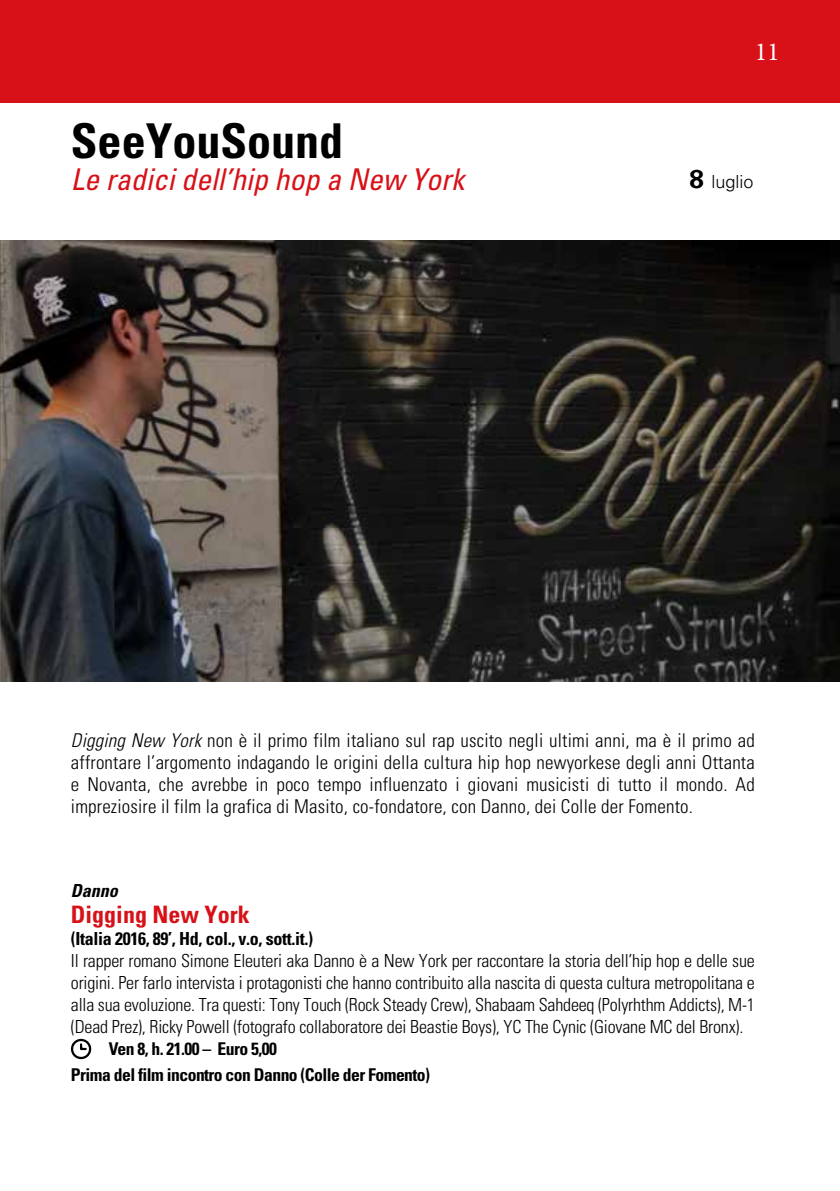
<style>
.page{position:relative;width:840px;height:1191px;background:#fff}
.page>*{position:absolute;margin:0;border:0;box-sizing:border-box;transform-origin:0 0}
.t1{font:700 condensed 48px "Univers";color:#000}
.t2{font:italic condensed 30px "Univers";color:#d71117}
.t3{font:26px "Minion Pro";color:#fff}
.t4{font:700 condensed 24px "Univers";color:#d71117}
.t5{font:300 condensed 19px/22px "Univers";letter-spacing:.01em;color:#000;text-align:justify}
.t6{font:300 condensed 18px/22px "Univers";letter-spacing:-.01em;color:#000;text-align:justify}
.t7{font:700 condensed 18px "Univers";letter-spacing:-.02em;color:#000}
.t8{font:300 18px "Univers";color:#000}
.t9{font:italic 700 condensed 18px "Univers";color:#000}
.t10{font:700 condensed 17.6px/26px "Univers";letter-spacing:-.03em;color:#000}
.s1{font-weight:700;font-size:26px}
.s2{font-style:italic}
</style>
<div class="page">
<div style="left:0;top:0;width:839px;height:102px;background:#d71117"></div>
<img style="left:0;top:240px;width:839px;height:442px">
<h3 class="t3" style="left:754px;top:35px;width:26px">11</h3>
<h1 class="t1" style="left:71px;top:112px;width:274px">SeeYouSound</h1>
<h2 class="t2" style="left:71px;top:160px;width:395px">Le radici dell’hip hop a New York</h2>
<p class="t8" style="left:689px;top:171px;width:65px"><span class="s1">8</span> luglio</p>
<p class="t5" style="left:71px;top:729px;width:685px"><span class="s2">Digging New York</span> non è il primo film italiano sul rap uscito negli ultimi anni, ma è il primo ad affrontare l’argomento indagando le origini della cultura hip hop newyorkese degli anni Ottanta e Novanta, che avrebbe in poco tempo influenzato i giovani musicisti di tutto il mondo. Ad impreziosire il film la grafica di Masito, co-fondatore, con Danno, dei Colle der Fomento.</p>
<p class="t9" style="left:71px;top:879px;width:48px">Danno</p>
<h3 class="t4" style="left:71px;top:899px;width:180px">Digging New York</h3>
<p class="t7" style="left:71px;top:927px;width:243px">(Italia 2016, 89’, Hd, col., v.o, sott.it.)</p>
<p class="t6" style="left:71px;top:949px;width:685px">Il rapper romano Simone Eleuteri aka Danno è a New York per raccontare la storia dell’hip hop e delle sue origini. Per farlo intervista i protagonisti che hanno contribuito alla nascita di questa cultura metropolitana e alla sua evoluzione. Tra questi: Tony Touch (Rock Steady Crew), Shabaam Sahdeeq (Polyrhthm Addicts), M-1 (Dead Prez), Ricky Powell (fotografo collaboratore dei Beastie Boys), YC The Cynic (Giovane MC del Bronx).</p>
<p class="t10" style="left:71px;top:1035px;width:360px;text-indent:38px">Ven 8, h. 21.00 – Euro 5,00<br>Prima del film incontro con Danno (Colle der Fomento)</p>
</div>
